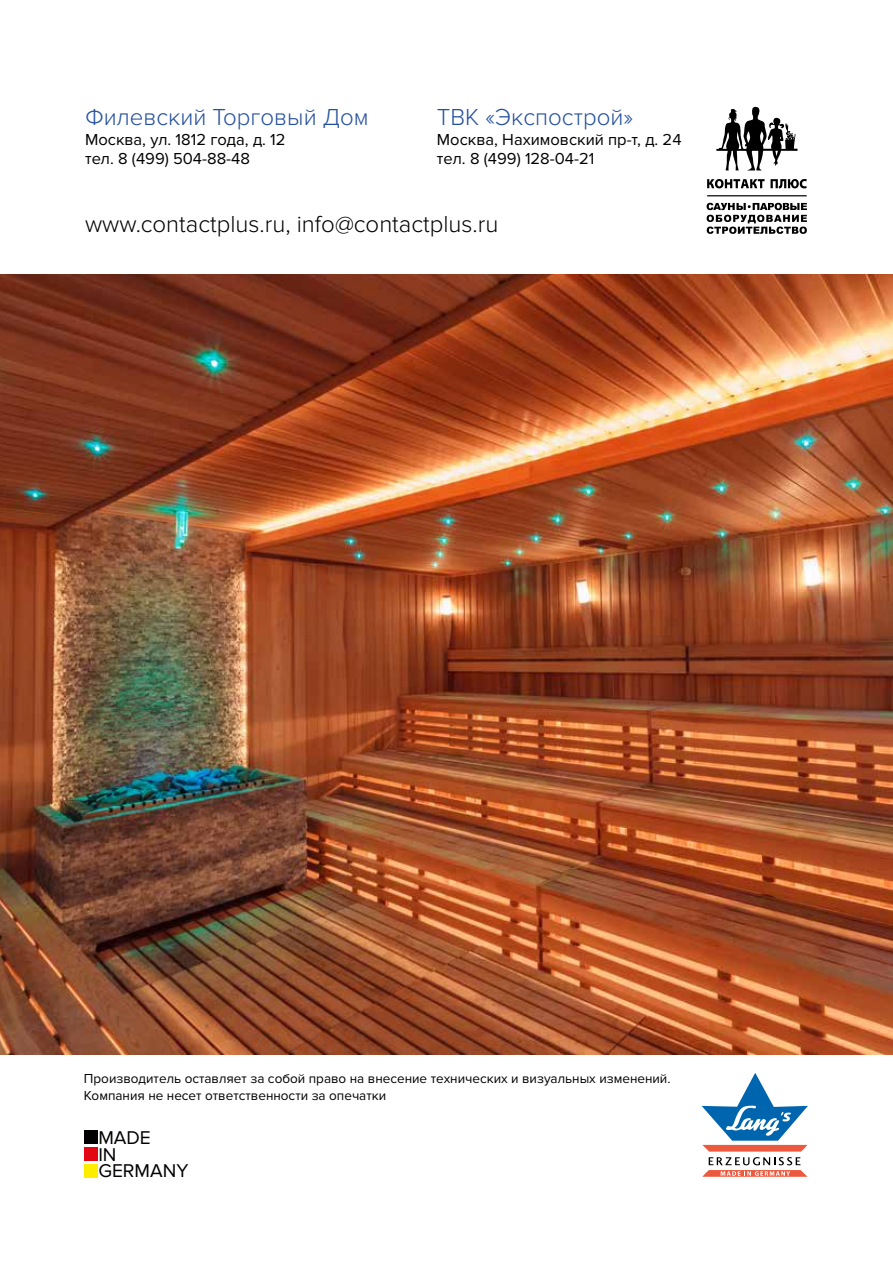
<style>
.page{position:relative;width:893px;height:1263px;background:#fff}
.page>*{position:absolute;margin:0;border:0;box-sizing:border-box;transform-origin:0 0}
.t1{font:300 24px "Proxima Nova";color:#000}
.t2{font:300 24px "Proxima Nova";color:#25509f}
.t3{font:19.2px/16.6px "Proxima Nova";color:#000}
.t4{font:16.5px/19.5px "Proxima Nova";color:#000}
.t5{font:13.5px/16.2px "Proxima Nova";color:#000}
</style>
<div class="page">
<div style="left:84px;top:1131px;width:13px;height:13px;background:#000"></div>
<div style="left:84px;top:1148px;width:13px;height:13px;background:#e30613"></div>
<div style="left:84px;top:1164px;width:13px;height:13px;background:#ffed00"></div>
<img style="left:0;top:274px;width:893px;height:780px">
<svg style="left:707px;top:179px;width:100px;height:9px"></svg>
<svg style="left:716px;top:106px;width:81px;height:64px"></svg>
<hr style="left:707px;top:195px;width:100px;height:1px;background:#000">
<svg style="left:707px;top:203px;width:100px;height:31px"></svg>
<svg style="left:702px;top:1073px;width:106px;height:78px"></svg>
<svg style="left:702px;top:1157px;width:105px;height:20px"></svg>
<h1 class="t2" style="left:85px;top:103px;width:285px">Филевский Торговый Дом</h1>
<p class="t4" style="left:85px;top:130px;width:202px">Москва, ул. 1812 года, д. 12 тел. 8 (499) 504-88-48</p>
<h1 class="t2" style="left:437px;top:103px;width:198px">ТВК «Экспострой»</h1>
<p class="t4" style="left:437px;top:130px;width:246px">Москва, Нахимовский пр-т, д. 24 тел. 8 (499) 128-04-21</p>
<h1 class="t1" style="left:85px;top:210px;width:415px">www.contactplus.ru, info@contactplus.ru</h1>
<p class="t5" style="left:84px;top:1071px;width:588px">Производитель оставляет за собой право на внесение технических и визуальных изменений.<br>Компания не несет ответственности за опечатки</p>
<h2 class="t3" style="left:98px;top:1129px;width:92px">MADE<br>IN<br>GERMANY</h2>
</div>
